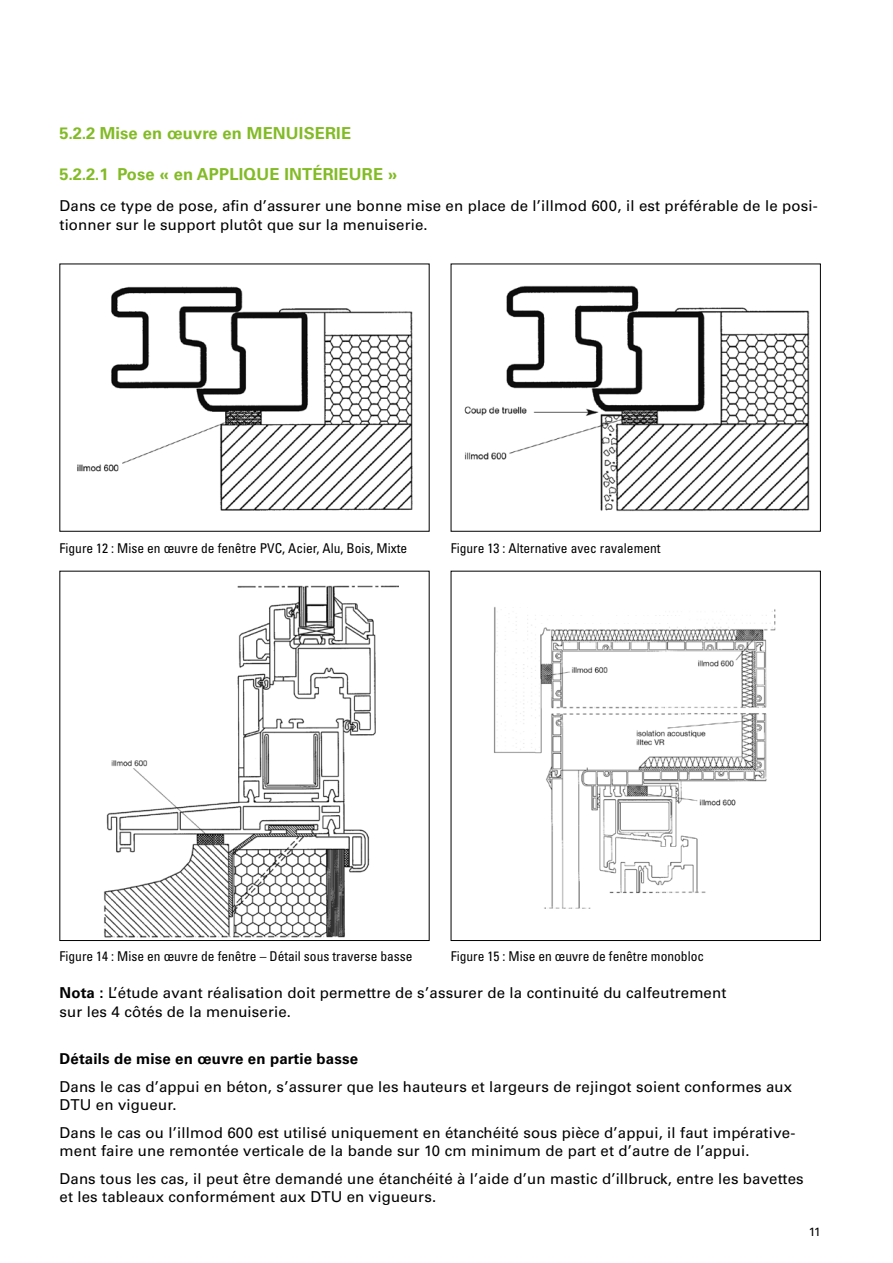
<style>
.page{position:relative;width:893px;height:1263px;background:#fff}
.page>*{position:absolute;margin:0;border:0;box-sizing:border-box;transform-origin:0 0}
.t1{font:700 16.5px "Univers";letter-spacing:.01em;color:#83bb26}
.t2{font:15px/18.8px "Univers";letter-spacing:.01em;color:#000}
.t3{font:700 15px "Univers";letter-spacing:.01em;color:#000}
.t4{font:condensed 13.5px "Univers";color:#000}
.t5{font:12px "Univers";color:#000}
.s1{font-weight:700}
</style>
<div class="page">
<img style="left:77px;top:286px;width:336px;height:225px">
<img style="left:103px;top:585px;width:296px;height:353px">
<img style="left:464px;top:285px;width:346px;height:227px">
<img style="left:494px;top:607px;width:282px;height:302px">
<div style="left:451px;top:571px;width:370px;height:370px;border:1px solid #000"></div>
<p class="t1" style="left:60px;top:123px;width:293px">5.2.2 Mise en œuvre en MENUISERIE</p>
<p class="t1" style="left:60px;top:164px;width:339px">5.2.2.1 Pose « en APPLIQUE INTÉRIEURE »</p>
<p class="t2" style="left:60px;top:197px;width:760px">Dans ce type de pose, afin d’assurer une bonne mise en place de l’illmod 600, il est préférable de le posi&shy;tionner sur le support plutôt que sur la menuiserie.</p>
<p class="t4" style="left:60px;top:539px;width:349px">Figure 12 : Mise en œuvre de fenêtre PVC, Acier, Alu, Bois, Mixte</p>
<p class="t4" style="left:451px;top:539px;width:211px">Figure 13 : Alternative avec ravalement</p>
<p class="t4" style="left:60px;top:948px;width:355px">Figure 14 : Mise en œuvre de fenêtre – Détail sous traverse basse</p>
<p class="t4" style="left:451px;top:948px;width:255px">Figure 15 : Mise en œuvre de fenêtre monobloc</p>
<p class="t2" style="left:60px;top:984px;width:668px"><span class="s1">Nota :</span> L’étude avant réalisation doit permettre de s’assurer de la continuité du calfeutrement sur les 4 côtés de la menuiserie.</p>
<p class="t3" style="left:60px;top:1050px;width:300px">Détails de mise en œuvre en partie basse</p>
<p class="t2" style="left:60px;top:1077px;width:734px">Dans le cas d’appui en béton, s’assurer que les hauteurs et largeurs de rejingot soient conformes aux<br>DTU en vigueur.</p>
<p class="t2" style="left:60px;top:1123px;width:737px">Dans le cas ou l’illmod 600 est utilisé uniquement en étanchéité sous pièce d’appui, il faut impérative&shy;ment faire une remontée verticale de la bande sur 10 cm minimum de part et d’autre de l’appui.</p>
<p class="t2" style="left:60px;top:1169px;width:746px">Dans tous les cas, il peut être demandé une étanchéité à l’aide d’un mastic d’illbruck, entre les bavettes et les tableaux conformément aux DTU en vigueurs.</p>
<p class="t5" style="left:809px;top:1225px;width:13px">11</p>
</div>
